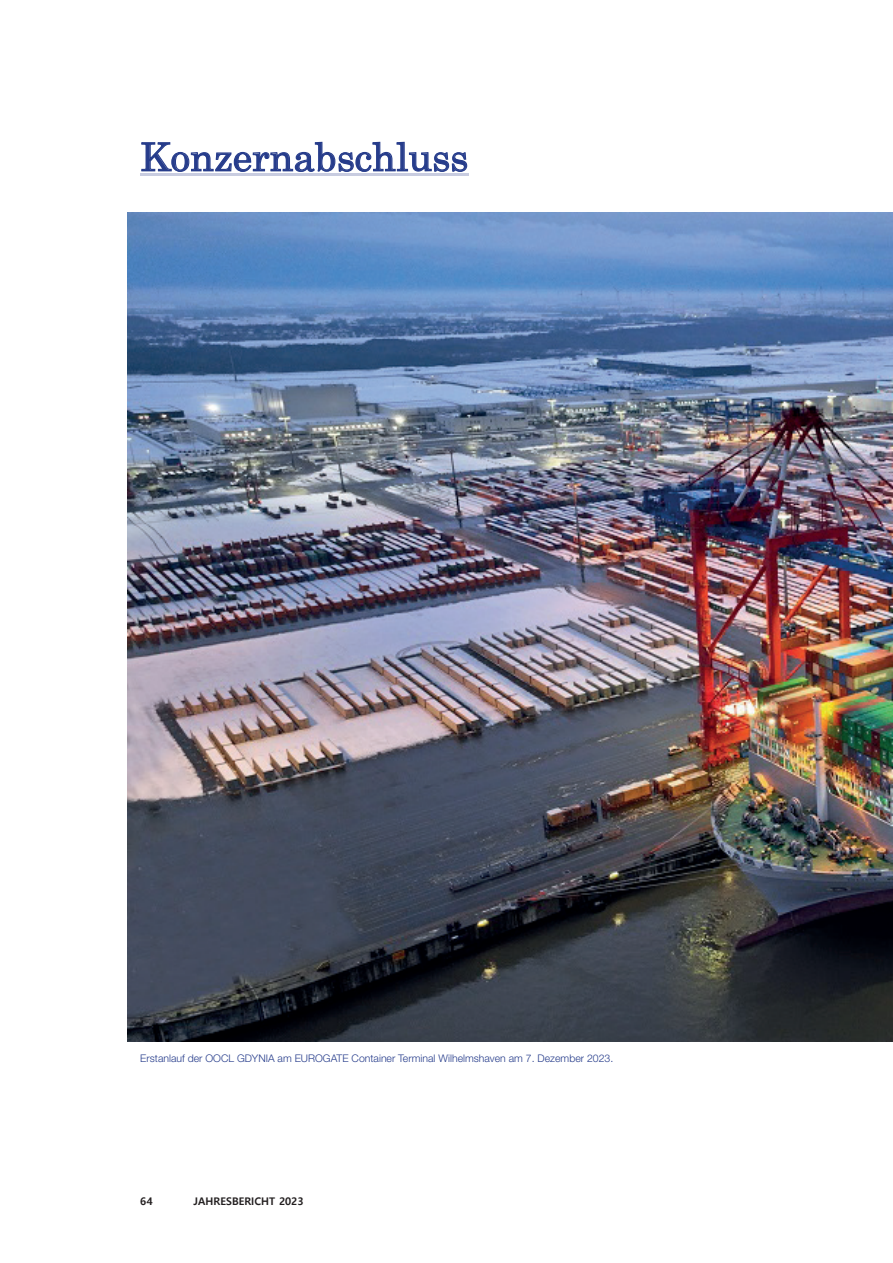
<style>
.page{position:relative;width:893px;height:1263px;background:#fff}
.page>*{position:absolute;margin:0;border:0;box-sizing:border-box;transform-origin:0 0}
.t1{font:39px "Century";color:#263c8b}
.t2{font:300 10.5px "Helvetica Neue LT Pro";color:#263c8b}
.t3{font:700 10.5px "Malgun Gothic";color:#231f20}
</style>
<div class="page">
<hr style="left:140px;top:173px;width:328px;height:3px;background:#c8cce0">
<img style="left:128px;top:213px;width:765px;height:829px">
<h1 class="t1" style="left:140px;top:124px;width:329px">Konzernabschluss</h1>
<p class="t2" style="left:140px;top:1052px;width:474px">Erstanlauf der OOCL GDYNIA am EUROGATE Container Terminal Wilhelmshaven am 7. Dezember 2023.</p>
<p class="t3" style="left:140px;top:1195px;width:14px">64</p>
<p class="t3" style="left:194px;top:1195px;width:111px">JAHRESBERICHT 2023</p>
</div>
